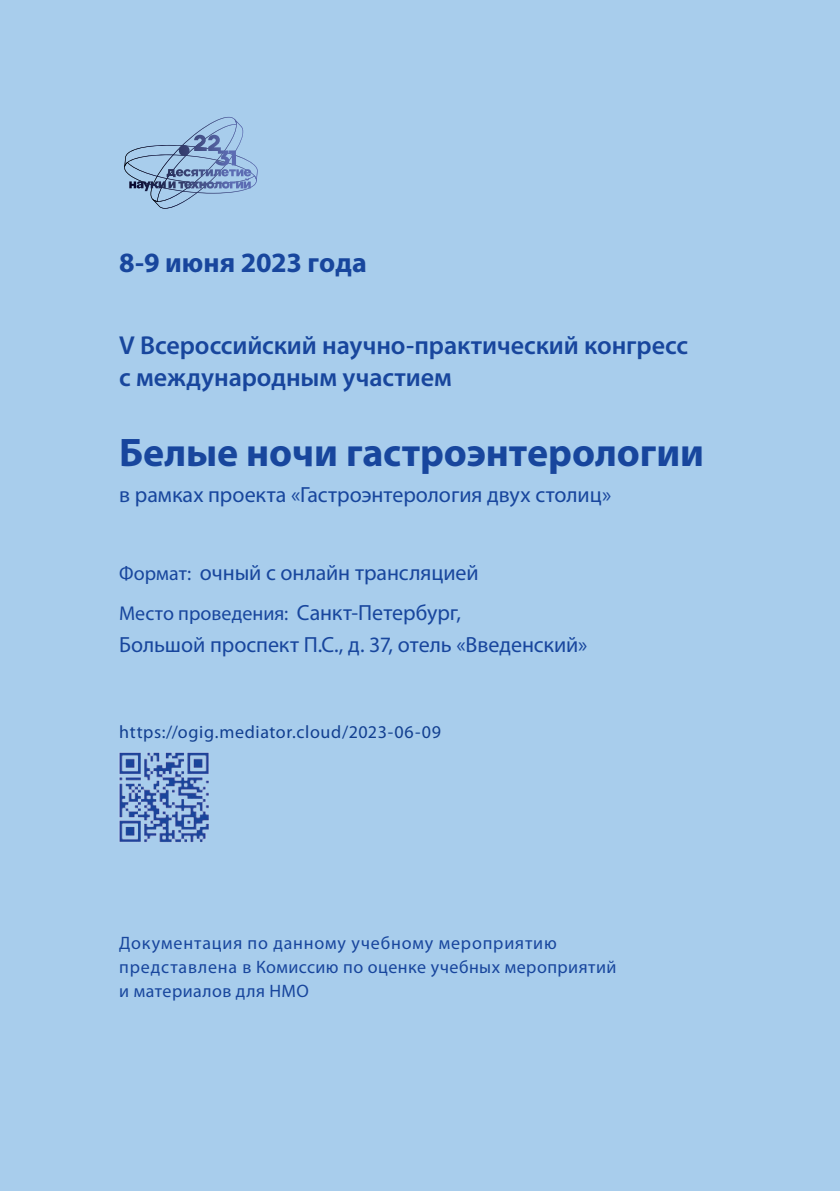
<style>
.page{position:relative;width:840px;height:1191px;background:#fff}
.page>*{position:absolute;margin:0;border:0;box-sizing:border-box;transform-origin:0 0}
.Tab{font:700 40px "Myriad Pro";letter-spacing:-.005em;color:#18469d}
.Tab-2{font:700 28px "Myriad Pro";color:#18469d}
.Tab-3{font:600 26px "Myriad Pro";letter-spacing:-.005em;color:#18469d}
.Tab-4{font:22px "Myriad Pro";letter-spacing:-.005em;color:#18469d}
.Tab-5{font:20px "Myriad Pro";color:#18469d}
.t1{font:18px/24px "Myriad Pro";letter-spacing:.04em;color:#18469d}
.Tab-6{font:18px "Myriad Pro";letter-spacing:.03em;color:#123f90}
.s1{font-size:20px}
.s2{font-size:22px}
</style>
<div class="page">
<hr style="left:839px;top:0;width:1px;height:1191px;background:#d4effb">
<div style="left:0;top:0;width:839px;height:1191px;background:#a8cdec"></div>
<img style="left:119px;top:752px;width:90px;height:90px">
<svg style="left:124px;top:117px;width:134px;height:92px"></svg>
<p class="Tab-2" style="left:119px;top:244px;width:249px">8-9 июня 2023 года</p>
<p class="Tab-3" style="left:119px;top:329px;width:570px">V Всероссийский научно-практический конгресс</p>
<p class="Tab-3" style="left:119px;top:361px;width:334px">с международным участием</p>
<p class="Tab" style="left:119px;top:426px;width:586px">Белые ночи гастроэнтерологии</p>
<p class="Tab-4" style="left:119px;top:481px;width:493px">в рамках проекта «Гастроэнтерология двух столиц»</p>
<p class="Tab-4" style="left:119px;top:559px;width:361px"><span class="s1">Формат:</span> очный с онлайн трансляцией</p>
<p class="Tab-5" style="left:119px;top:601px;width:343px">Место проведения: <span class="s2">Санкт-Петербург,</span></p>
<p class="Tab-4" style="left:119px;top:631px;width:469px">Большой проспект П.С., д. 37, отель «Введенский»</p>
<p class="Tab-6" style="left:119px;top:721px;width:323px">https://ogig.mediator.cloud/2023-06-09</p>
<p class="t1" style="left:119px;top:931px;width:498px">Документация по данному учебному мероприятию представлена в Комиссию по оценке учебных мероприятий</p>
<p class="t1" style="left:119px;top:979px;width:191px">и материалов для НМО</p>
</div>
